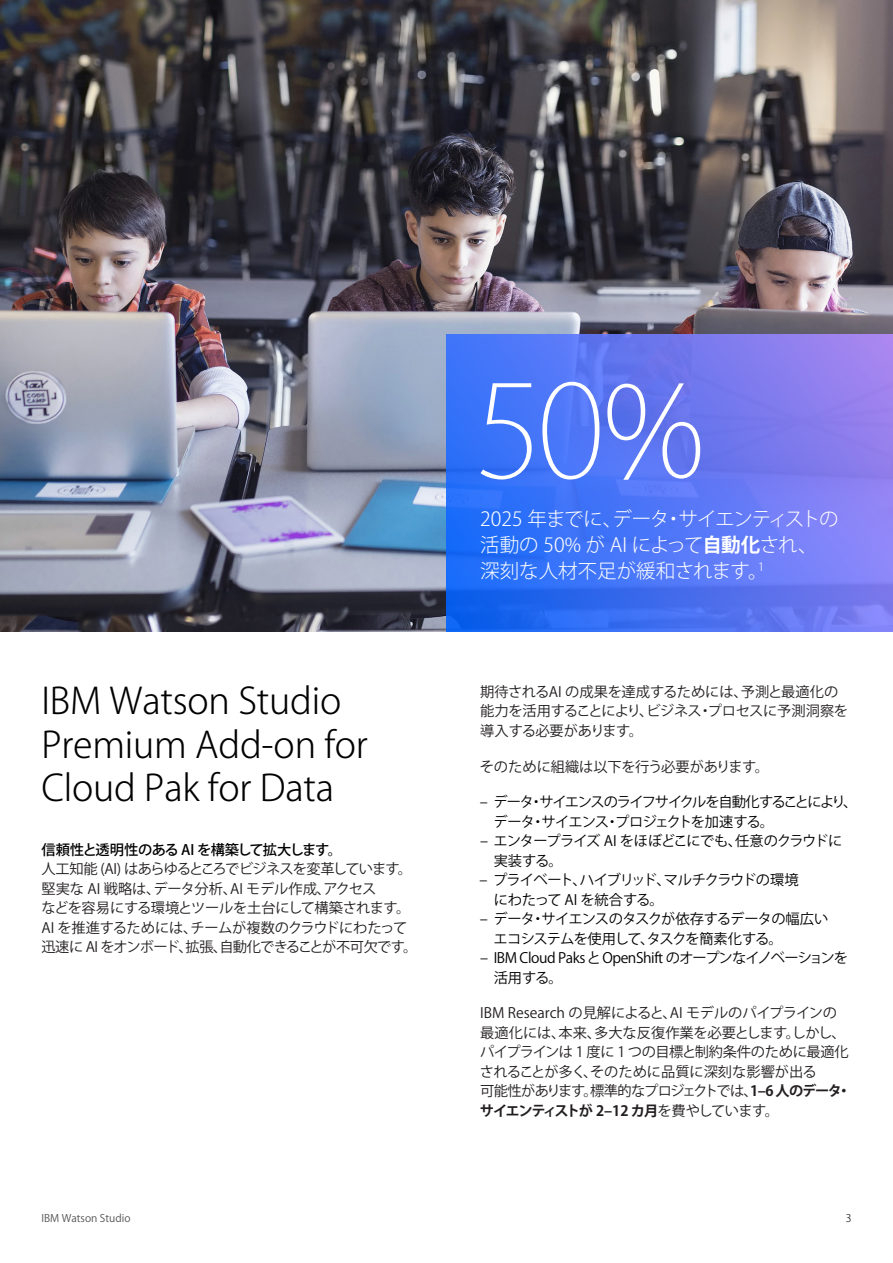
<style>
.page{position:relative;width:893px;height:1263px;background:#fff}
.page>*{position:absolute;margin:0;border:0;box-sizing:border-box;transform-origin:0 0}
.t1{font:200 127.5px "Koz Go Pr 6 N";color:#fff}
.t2{font:300 36px/43.5px "Koz Go Pr 6 N";letter-spacing:-.005em;color:#000}
.t3{font:300 19.5px/25.5px "Koz Go Pr 6 N";letter-spacing:-.03em;color:#fff}
.t4{font:14.25px/19.5px "Koz Go Pr 6 N";letter-spacing:-.02em;color:#231f20}
.t5{font:14.25px/19.5px "Koz Go Pr 6 N";letter-spacing:-.06em;color:#000}
.t6{font:14.25px/19.5px "Koz Go Pr 6 N";letter-spacing:-.09em;color:#000}
.t7{font:14.25px/19.5px "Koz Go Pr 6 N";letter-spacing:-.03em;color:#000}
.t8{font:500 14.25px "Koz Go Pr 6 N";letter-spacing:-.05em;color:#000}
.t9{font:10.5px "Koz Go Pr 6 N";color:#565656}
.t10{font:300 10.5px "Koz Go Pr 6 N";color:#000}
.s1{font-weight:700}
</style>
<div class="page">
<img style="left:0;top:0;width:893px;height:631px">
<svg style="left:446px;top:334px;width:447px;height:297px;background:#5b76f3"></svg>
<h1 class="t1" style="left:475px;top:359px;width:231px">50%</h1>
<h2 class="t2" style="left:41px;top:680px;width:328px">IBM Watson Studio<br>Premium Add-on for<br>Cloud Pak for Data</h2>
<p class="t8" style="left:41px;top:841px;width:302px">信頼性と透明性のある AI を構築して拡大します。</p>
<p class="t4" style="left:41px;top:859px;width:378px">人工知能 (AI) はあらゆるところでビジネスを変革しています。堅実な AI 戦略は、データ分析、AI モデル作成、アクセス<br>などを容易にする環境とツールを土台にして構築されます。AI を推進するためには、チームが複数のクラウドにわたって迅速に AI をオンボード、拡張、自動化できることが不可欠です。</p>
<h3 class="t3" style="left:480px;top:507px;width:360px">2025 年までに、データ・サイエンティストの活動の 50% が AI によって<span class="s1">自動化</span>され、深刻な人材不足が緩和されます。<sup>1</sup></h3>
<p class="t4" style="left:480px;top:682px;width:369px">期待されるAI の成果を達成するためには、予測と最適化の能力を活用することにより、ビジネス・プロセスに予測洞察を導入する必要があります。</p>
<p class="t4" style="left:480px;top:757px;width:290px">そのために組織は以下を行う必要があります。</p>
<p class="t6" style="left:493px;top:793px;width:366px;text-indent:-13px">– データ・サイエンスのライフサイクルを自動化することにより、データ・サイエンス・プロジェクトを加速する。</p>
<p class="t5" style="left:494px;top:831px;width:350px;text-indent:-14px">– エンタープライズ AI をほぼどこにでも、任意のクラウドに実装する。</p>
<p class="t5" style="left:494px;top:870px;width:306px;text-indent:-14px">– プライベート、ハイブリッド、マルチクラウドの環境にわたって AI を統合する。</p>
<p class="t5" style="left:494px;top:909px;width:336px;text-indent:-14px">– データ・サイエンスのタスクが依存するデータの幅広いエコシステムを使用して、タスクを簡素化する。</p>
<p class="t7" style="left:494px;top:948px;width:356px;text-indent:-13px">– IBM Cloud Paks と OpenShift のオープンなイノベーションを活用する。</p>
<p class="t4" style="left:480px;top:1004px;width:373px">IBM Research の見解によると、AI モデルのパイプラインの最適化には、本来、多大な反復作業を必要とします。しかし、パイプラインは 1 度に 1 つの目標と制約条件のために最適化されることが多く、そのために品質に深刻な影響が出る<br>可能性があります。標準的なプロジェクトでは、<span class="s1">1–6 人のデータ・サイエンティストが 2–12 カ月</span>を費やしています。</p>
<p class="t9" style="left:41px;top:1213px;width:91px">IBM Watson Studio</p>
<p class="t10" style="left:846px;top:1213px;width:7px">3</p>
</div>
